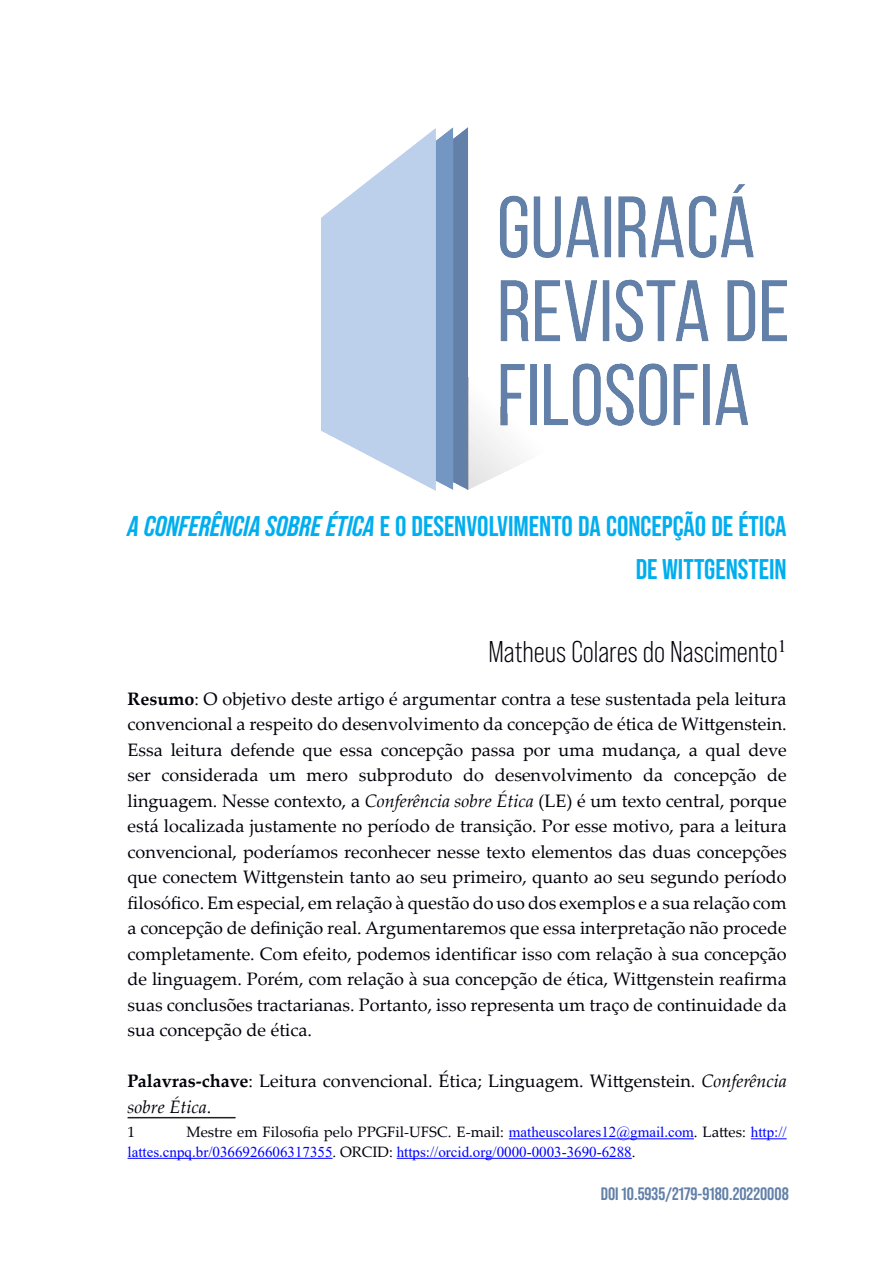
<style>
.page{position:relative;width:893px;height:1263px;background:#fff}
.page>*{position:absolute;margin:0;border:0;box-sizing:border-box;transform-origin:0 0}
.Nome_Autor{font:30px "Bebas Neue Pro";color:#00000a}
.titulo_art{font:700 28.5px/42.8px "Bebas Neue Pro";color:#00aeef;text-align:right}
.REsumo{font:18px/25.5px "Palatino Linotype";color:#00000a;text-align:justify}
.Corpo_do_Texto{font:700 18px "Bebas Neue Pro";color:#6280a8}
.Rodapé{font:15px/19.5px "Times New Roman";color:#00f}
.Rodapé-2{font:15px "Palatino Linotype";color:#00000a}
.s1{font-style:italic}
.s2{font-weight:700}
.s3{font-family:"Palatino Linotype";color:#00000a}
</style>
<div class="page">
<img style="left:321px;top:128px;width:466px;height:362px">
<hr style="left:128px;top:1117px;width:108px;height:1px;background:#231f20">
<hr style="left:509px;top:1138px;width:185px;height:1px;background:#00f">
<hr style="left:751px;top:1138px;width:36px;height:1px;background:#00f">
<hr style="left:128px;top:1158px;width:205px;height:1px;background:#00f">
<hr style="left:397px;top:1158px;width:235px;height:1px;background:#00f">
<p class="titulo_art" style="left:128px;top:505px;width:661px"><span class="s1">A CONFERÊNCIA SOBRE ÉTICA</span> E O DESENVOLVIMENTO DA CONCEPÇÃO DE ÉTICA<br>DE WITTGENSTEIN</p>
<p class="Nome_Autor" style="left:488px;top:635px;width:300px">Matheus Colares do Nascimento<sup>1</sup></p>
<p class="REsumo" style="left:128px;top:685px;width:661px"><span class="s2">Resumo</span>: O objetivo deste artigo é argumentar contra a tese sustentada pela leitura convencional a respeito do desenvolvimento da concepção de ética de Wittgenstein.<br>Essa leitura defende que essa concepção passa por uma mudança, a qual deve ser considerada um mero subproduto do desenvolvimento da concepção de linguagem. Nesse contexto, a <span class="s1">Conferência sobre Ética</span> (LE) é um texto central, porque está localizada justamente no período de transição. Por esse motivo, para a leitura convencional, poderíamos reconhecer nesse texto elementos das duas concepções que conectem Wittgenstein tanto ao seu primeiro, quanto ao seu segundo período filosófico. Em especial, em relação à questão do uso dos exemplos e a sua relação com a concepção de definição real. Argumentaremos que essa interpretação não procede completamente. Com efeito, podemos identificar isso com relação à sua concepção de linguagem. Porém, com relação à sua concepção de ética, Wittgenstein reafirma suas conclusões tractarianas. Portanto, isso representa um traço de continuidade da sua concepção de ética.</p>
<p class="REsumo" style="left:128px;top:1068px;width:661px"><span class="s2">Palavras-chave</span>: Leitura convencional. Ética; Linguagem. Wittgenstein. <span class="s1">Conferência sobre Ética</span>.</p>
<p class="Rodapé-2" style="left:128px;top:1121px;width:9px">1</p>
<p class="Rodapé" style="left:128px;top:1122px;width:661px;text-indent:59px"><span class="s3">Mestre em Filosofia pelo PPGFil-UFSC. E-mail:</span> matheuscolares12@gmail.com<span class="s3">. Lattes:</span> http:// lattes.cnpq.br/0366926606317355<span class="s3">. ORCID:</span> https://orcid.org/0000-0003-3690-6288<span class="s3">.</span></p>
<p class="Corpo_do_Texto" style="left:601px;top:1184px;width:189px">DOI 10.5935/2179-9180.20220008</p>
</div>
